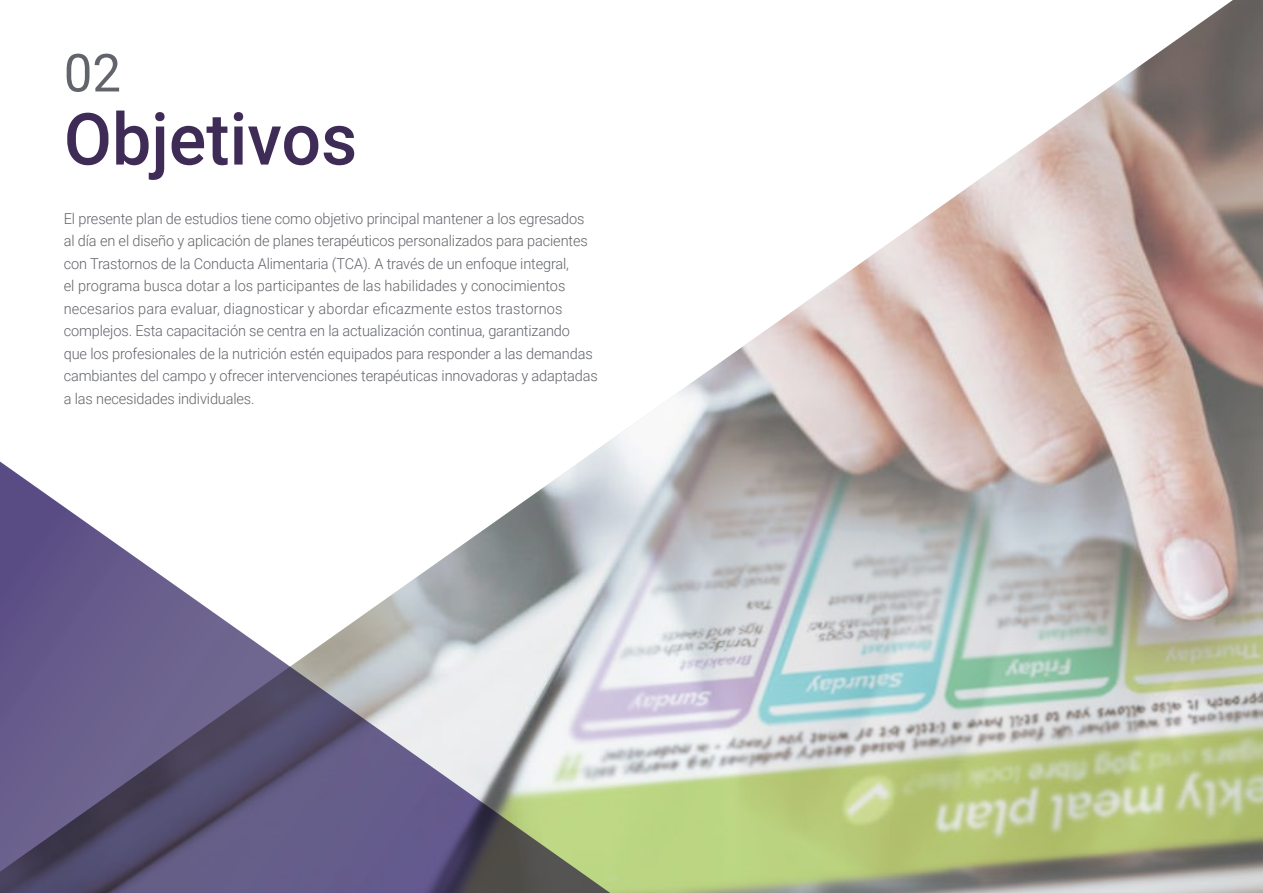
<style>
.page{position:relative;width:1263px;height:893px;background:#fff}
.page>*{position:absolute;margin:0;border:0;box-sizing:border-box;transform-origin:0 0}
.t1{font:500 72px "Roboto";color:#3e2b56}
.t2{font:52.5px "Roboto";color:#61646a}
.t3{font:300 15px/22.5px "Roboto";letter-spacing:-.01em;color:#61646a}
</style>
<div class="page">
<img style="left:602px;top:0;width:661px;height:893px">
<svg style="left:0;top:446px;width:640px;height:447px"></svg>
<h2 class="t2" style="left:64px;top:36px;width:59px">02</h2>
<h1 class="t1" style="left:64px;top:89px;width:295px">Objetivos</h1>
<p class="t3" style="left:64px;top:207px;width:535px">El presente plan de estudios tiene como objetivo principal mantener a los egresados al día en el diseño y aplicación de planes terapéuticos personalizados para pacientes con Trastornos de la Conducta Alimentaria (TCA). A través de un enfoque integral,<br>el programa busca dotar a los participantes de las habilidades y conocimientos necesarios para evaluar, diagnosticar y abordar eficazmente estos trastornos complejos. Esta capacitación se centra en la actualización continua, garantizando<br>que los profesionales de la nutrición estén equipados para responder a las demandas cambiantes del campo y ofrecer intervenciones terapéuticas innovadoras y adaptadas a las necesidades individuales.</p>
</div>
